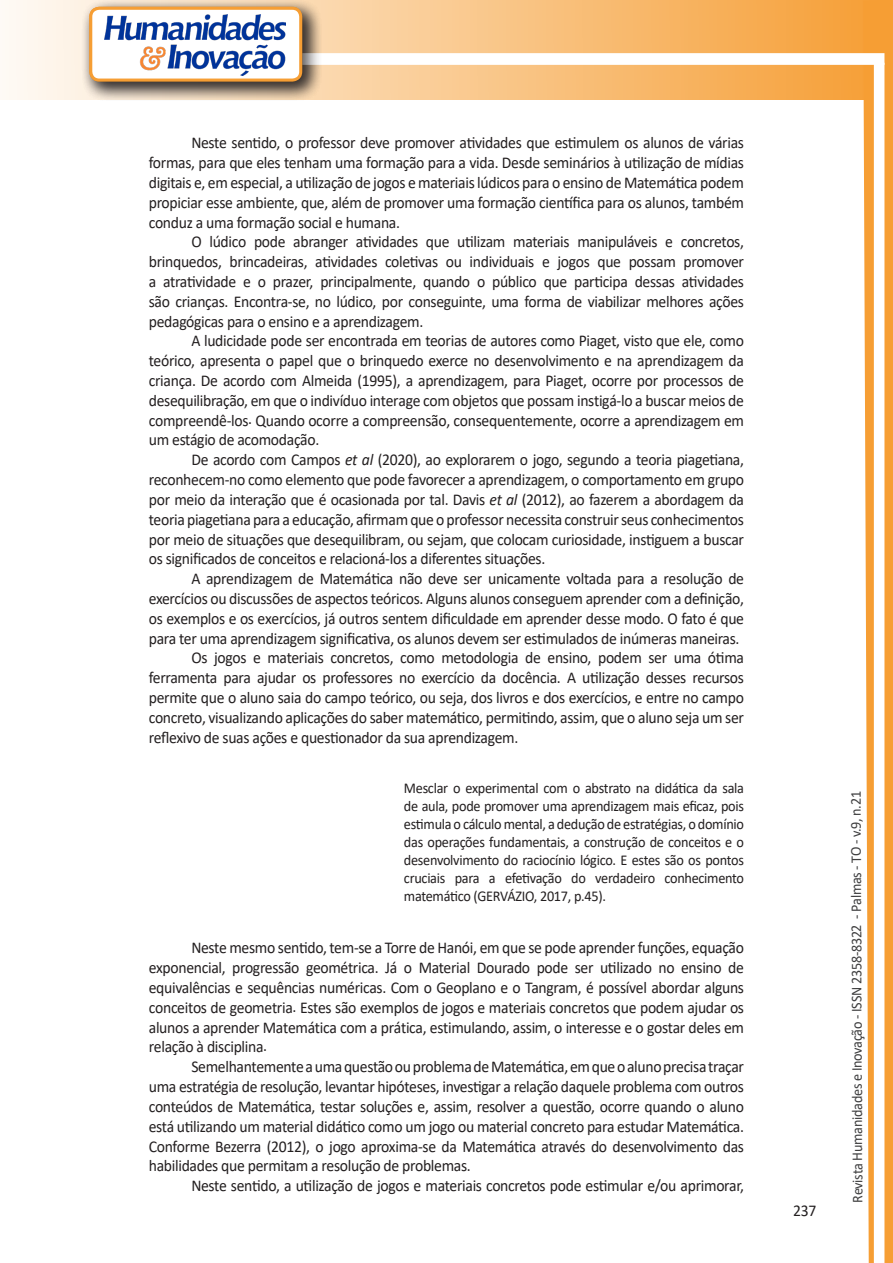
<style>
.page{position:relative;width:893px;height:1263px;background:#fff}
.page>*{position:absolute;margin:0;border:0;box-sizing:border-box;transform-origin:0 0}
.texto{font:16.5px/19.8px "Calibri";letter-spacing:-.02em;color:#231f20;text-align:justify;scale:.95 1}
.citacao{font:15px/18px "Calibri";letter-spacing:-.02em;color:#231f20;text-align:justify;scale:.95 1}
.t1{font:15px "Calibri";letter-spacing:-.025em;color:#3e3e3f;scale:.95 1}
.s1{font-style:italic}
</style>
<div class="page">
<svg style="left:5px;top:0;width:858px;height:100px;background:#f9c484"></svg>
<div style="left:302px;top:53px;width:582px;height:12px;background:#fff;border:2px solid #fff"></div>
<svg style="left:863px;top:0;width:30px;height:1263px"></svg>
<div style="left:81px;top:0;width:241px;height:102px;background:#231f20;opacity:.75"></div>
<svg style="left:91px;top:8px;width:210px;height:72px"></svg>
<div style="left:89px;top:7px;width:213px;height:75px;border:3px solid #f69e34;border-radius:9px"></div>
<p class="texto" style="left:149px;top:133px;width:628px;text-indent:43px">Neste sentido, o professor deve promover atividades que estimulem os alunos de várias formas, para que eles tenham uma formação para a vida. Desde seminários à utilização de mídias digitais e, em especial, a utilização de jogos e materiais lúdicos para o ensino de Matemática podem propiciar esse ambiente, que, além de promover uma formação científica para os alunos, também conduz a uma formação social e humana.</p>
<p class="texto" style="left:149px;top:232px;width:628px;text-indent:43px">O lúdico pode abranger atividades que utilizam materiais manipuláveis e concretos, brinquedos, brincadeiras, atividades coletivas ou individuais e jogos que possam promover a atratividade e o prazer, principalmente, quando o público que participa dessas atividades são crianças. Encontra-se, no lúdico, por conseguinte, uma forma de viabilizar melhores ações pedagógicas para o ensino e a aprendizagem.</p>
<p class="texto" style="left:149px;top:331px;width:628px;text-indent:43px">A ludicidade pode ser encontrada em teorias de autores como Piaget, visto que ele, como teórico, apresenta o papel que o brinquedo exerce no desenvolvimento e na aprendizagem da criança. De acordo com Almeida (1995), a aprendizagem, para Piaget, ocorre por processos de desequilibração, em que o indivíduo interage com objetos que possam instigá-lo a buscar meios de compreendê-los. Quando ocorre a compreensão, consequentemente, ocorre a aprendizagem em um estágio de acomodação.</p>
<p class="texto" style="left:149px;top:449px;width:628px;text-indent:43px">De acordo com Campos <span class="s1">et al</span> (2020), ao explorarem o jogo, segundo a teoria piagetiana, reconhecem-no como elemento que pode favorecer a aprendizagem, o comportamento em grupo por meio da interação que é ocasionada por tal. Davis <span class="s1">et al</span> (2012), ao fazerem a abordagem da teoria piagetiana para a educação, afirmam que o professor necessita construir seus conhecimentos por meio de situações que desequilibram, ou sejam, que colocam curiosidade, instiguem a buscar os significados de conceitos e relacioná-los a diferentes situações.</p>
<p class="texto" style="left:149px;top:568px;width:628px;text-indent:43px">A aprendizagem de Matemática não deve ser unicamente voltada para a resolução de exercícios ou discussões de aspectos teóricos. Alguns alunos conseguem aprender com a definição, os exemplos e os exercícios, já outros sentem dificuldade em aprender desse modo. O fato é que para ter uma aprendizagem significativa, os alunos devem ser estimulados de inúmeras maneiras.</p>
<p class="texto" style="left:149px;top:647px;width:628px;text-indent:43px">Os jogos e materiais concretos, como metodologia de ensino, podem ser uma ótima ferramenta para ajudar os professores no exercício da docência. A utilização desses recursos permite que o aluno saia do campo teórico, ou seja, dos livros e dos exercícios, e entre no campo concreto, visualizando aplicações do saber matemático, permitindo, assim, que o aluno seja um ser reflexivo de suas ações e questionador da sua aprendizagem.</p>
<p class="citacao" style="left:404px;top:779px;width:359px">Mesclar o experimental com o abstrato na didática da sala de aula, pode promover uma aprendizagem mais eficaz, pois estimula o cálculo mental, a dedução de estratégias, o domínio das operações fundamentais, a construção de conceitos e o desenvolvimento do raciocínio lógico. E estes são os pontos cruciais para a efetivação do verdadeiro conhecimento matemático (GERVÁZIO, 2017, p.45).</p>
<p class="texto" style="left:149px;top:938px;width:628px;text-indent:43px">Neste mesmo sentido, tem-se a Torre de Hanói, em que se pode aprender funções, equação exponencial, progressão geométrica. Já o Material Dourado pode ser utilizado no ensino de equivalências e sequências numéricas. Com o Geoplano e o Tangram, é possível abordar alguns conceitos de geometria. Estes são exemplos de jogos e materiais concretos que podem ajudar os alunos a aprender Matemática com a prática, estimulando, assim, o interesse e o gostar deles em relação à disciplina.</p>
<p class="texto" style="left:149px;top:1056px;width:628px;text-indent:43px">Semelhantemente a uma questão ou problema de Matemática, em que o aluno precisa traçar uma estratégia de resolução, levantar hipóteses, investigar a relação daquele problema com outros conteúdos de Matemática, testar soluções e, assim, resolver a questão, ocorre quando o aluno está utilizando um material didático como um jogo ou material concreto para estudar Matemática.<br>Conforme Bezerra (2012), o jogo aproxima-se da Matemática através do desenvolvimento das habilidades que permitam a resolução de problemas.</p>
<p class="texto" style="left:191px;top:1175px;width:583px">Neste sentido, a utilização de jogos e materiais concretos pode estimular e/ou aprimorar,</p>
<p class="texto" style="left:793px;top:1200px;width:26px">237</p>
<p class="t1" style="left:846px;top:1203px;width:435px;rotate:-90deg">Revista Humanidades e Inovação - ISSN 2358-8322 - Palmas - TO - v.9, n.21</p>
</div>
